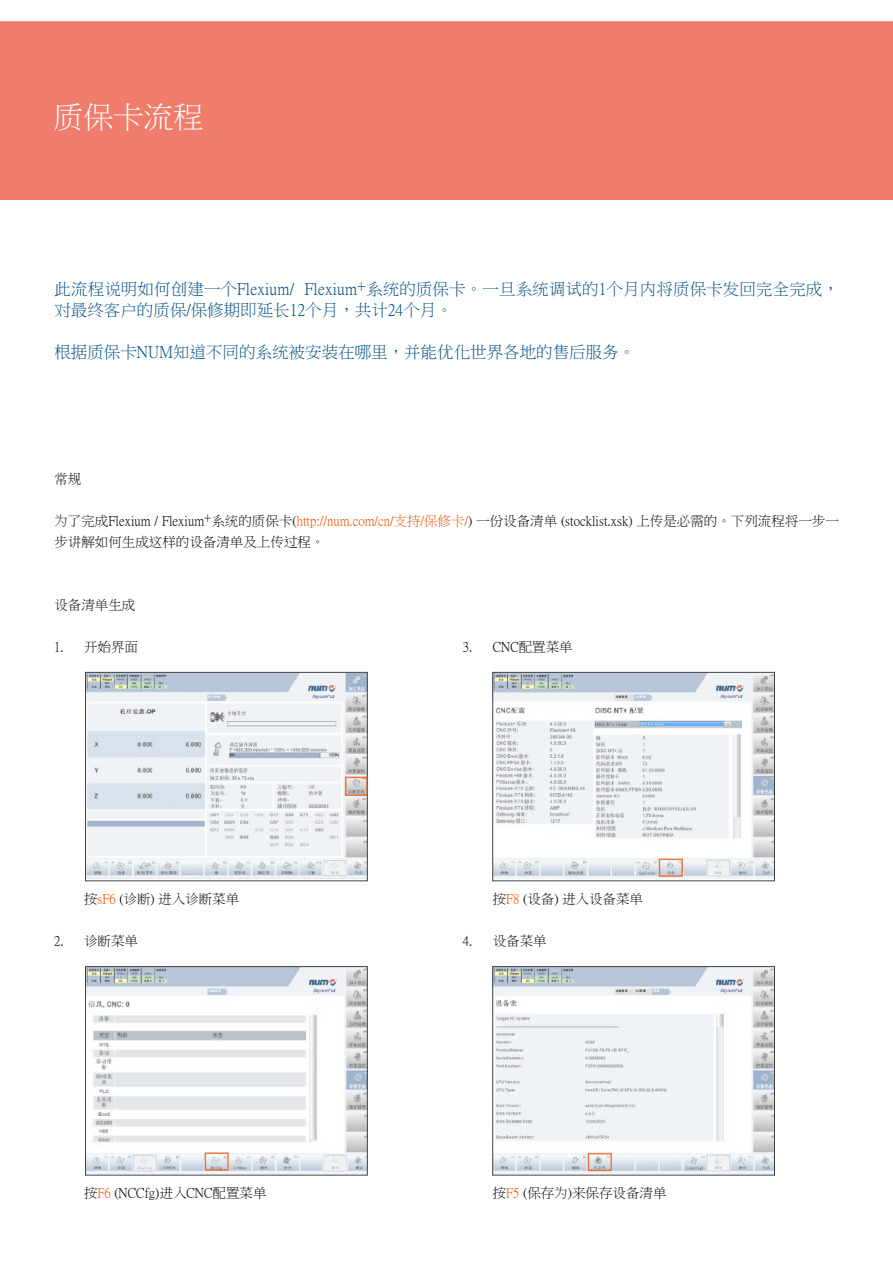
<style>
.page{position:relative;width:893px;height:1263px;background:#fff}
.page>*{position:absolute;margin:0;border:0;box-sizing:border-box;transform-origin:0 0}
.t1{font:30px "P Ming Li U";color:#fff}
.t2{font:16.5px/21px "P Ming Li U";color:#004d84}
.t3{font:13.5px/21px "P Ming Li U";color:#000}
.s1{color:#eb5203}
</style>
<div class="page">
<div style="left:0;top:21px;width:893px;height:179px;background:#f07d6c"></div>
<img style="left:87px;top:674px;width:279px;height:204px">
<img style="left:87px;top:968px;width:279px;height:205px">
<img style="left:494px;top:674px;width:279px;height:205px">
<img style="left:494px;top:968px;width:279px;height:205px">
<div style="left:345px;top:777px;width:23px;height:19px;border:2px solid #eb5203"></div>
<h1 class="t1" style="left:53px;top:102px;width:151px">质保卡流程</h1>
<p class="t2" style="left:54px;top:279px;width:786px">此流程说明如何创建一个Flexium/ Flexium+系统的质保卡。一旦系统调试的1个月内将质保卡发回完全完成，对最终客户的质保/保修期即延长12个月，共计24个月。</p>
<p class="t2" style="left:54px;top:342px;width:582px">根据质保卡NUM知道不同的系统被安装在哪里，并能优化世界各地的售后服务。</p>
<p class="t3" style="left:54px;top:468px;width:28px">常规</p>
<p class="t3" style="left:54px;top:510px;width:786px">为了完成Flexium / Flexium+系统的质保卡(<span class="s1">http://num.com/cn/支持/保修卡/</span>) 一份设备清单 (stocklist.xsk) 上传是必需的。下列流程将一步一步讲解如何生成这样的设备清单及上传过程。</p>
<p class="t3" style="left:54px;top:594px;width:82px">设备清单生成</p>
<p class="t3" style="left:54px;top:636px;width:85px">1. 开始界面</p>
<p class="t3" style="left:463px;top:636px;width:112px">3. CNC配置菜单</p>
<p class="t3" style="left:84px;top:888px;width:157px">按<span class="s1">sF6</span> (诊断) 进入诊断菜单</p>
<p class="t3" style="left:54px;top:930px;width:85px">2. 诊断菜单</p>
<p class="t3" style="left:493px;top:888px;width:152px">按<span class="s1">F8</span> (设备) 进入设备菜单</p>
<p class="t3" style="left:463px;top:930px;width:85px">4. 设备菜单</p>
<p class="t3" style="left:84px;top:1182px;width:184px">按<span class="s1">F6</span> (NCCfg)进入CNC配置菜单</p>
<p class="t3" style="left:493px;top:1182px;width:175px">按<span class="s1">F5</span> (保存为)来保存设备清单</p>
</div>
